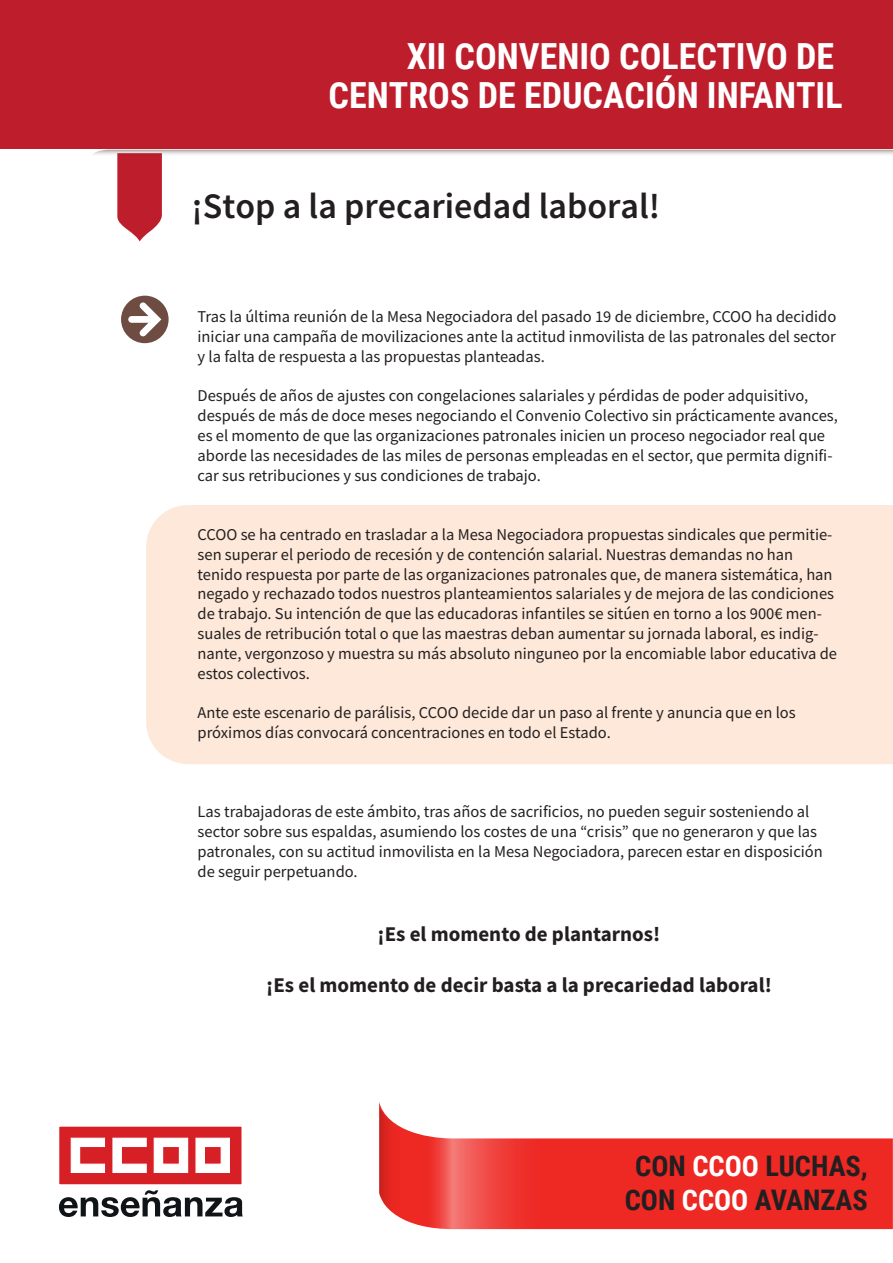
<style>
.page{position:relative;width:893px;height:1263px;background:#fff}
.page>*{position:absolute;margin:0;border:0;box-sizing:border-box;transform-origin:0 0}
.t1{font:700 36px/39px "Roboto Condensed";color:#fff;text-align:right}
.t2{font:600 36px "Source Sans Pro";color:#231f20}
.t3{font:700 28.35px/34px "Roboto Condensed";color:#231f20;text-align:center}
.t4{font:700 21px "Source Sans Pro";color:#231f20}
.t5{font:16.5px/19.8px "Source Sans Pro";color:#231f20}
.s1{color:#fff}
</style>
<div class="page">
<div style="left:0;top:0;width:893px;height:148px;background:#be1d2c"></div>
<div style="left:567px;top:1138px;width:326px;height:91px;background:#ee2823"></div>
<svg style="left:379px;top:1102px;width:188px;height:127px"></svg>
<div style="left:146px;top:505px;width:747px;height:259px;background:#fde8d9"></div>
<svg style="left:121px;top:296px;width:48px;height:47px"></svg>
<svg style="left:93px;top:150px;width:800px;height:92px"></svg>
<div style="left:57px;top:1124px;width:187px;height:63px;background:#d71f26;border:2px solid #fff"></div>
<svg style="left:70px;top:1137px;width:35px;height:36px"></svg>
<svg style="left:112px;top:1137px;width:35px;height:36px"></svg>
<svg style="left:153px;top:1137px;width:36px;height:36px"></svg>
<svg style="left:195px;top:1137px;width:35px;height:36px"></svg>
<svg style="left:59px;top:1190px;width:184px;height:27px"></svg>
<h1 class="t1" style="left:329px;top:35px;width:516px">XII CONVENIO COLECTIVO DE<br>CENTROS DE EDUCACIÓN INFANTIL</h1>
<h1 class="t2" style="left:192px;top:182px;width:470px">¡Stop a la precariedad laboral!</h1>
<p class="t5" style="left:198px;top:307px;width:640px;text-align:justify">Tras la última reunión de la Mesa Negociadora del pasado 19 de diciembre, CCOO ha decidido iniciar una campaña de movilizaciones ante la actitud inmovilista de las patronales del sector y la falta de respuesta a las propuestas planteadas.</p>
<p class="t5" style="left:198px;top:386px;width:642px">Después de años de ajustes con congelaciones salariales y pérdidas de poder adquisitivo, después de más de doce meses negociando el Convenio Colectivo sin prácticamente avances, es el momento de que las organizaciones patronales inicien un proceso negociador real que aborde las necesidades de las miles de personas empleadas en el sector, que permita dignifi&shy;car sus retribuciones y sus condiciones de trabajo.</p>
<p class="t5" style="left:198px;top:524px;width:641px">CCOO se ha centrado en trasladar a la Mesa Negociadora propuestas sindicales que permitie&shy;sen superar el periodo de recesión y de contención salarial. Nuestras demandas no han tenido respuesta por parte de las organizaciones patronales que, de manera sistemática, han negado y rechazado todos nuestros planteamientos salariales y de mejora de las condiciones de trabajo. Su intención de que las educadoras infantiles se sitúen en torno a los 900€ men&shy;suales de retribución total o que las maestras deban aumentar su jornada laboral, es indig&shy;nante, vergonzoso y muestra su más absoluto ninguneo por la encomiable labor educativa de estos colectivos.</p>
<p class="t5" style="left:198px;top:703px;width:600px">Ante este escenario de parálisis, CCOO decide dar un paso al frente y anuncia que en los próximos días convocará concentraciones en todo el Estado.</p>
<p class="t5" style="left:198px;top:802px;width:627px">Las trabajadoras de este ámbito, tras años de sacrificios, no pueden seguir sosteniendo al sector sobre sus espaldas, asumiendo los costes de una “crisis” que no generaron y que las patronales, con su actitud inmovilista en la Mesa Negociadora, parecen estar en disposición de seguir perpetuando.</p>
<p class="t4" style="left:378px;top:920px;width:284px">¡Es el momento de plantarnos!</p>
<p class="t4" style="left:266px;top:970px;width:507px">¡Es el momento de decir basta a la precariedad laboral!</p>
<h2 class="t3" style="left:625px;top:1148px;width:245px">CON <span class="s1">CCOO</span> LUCHAS,<br>CON <span class="s1">CCOO</span> AVANZAS</h2>
</div>
